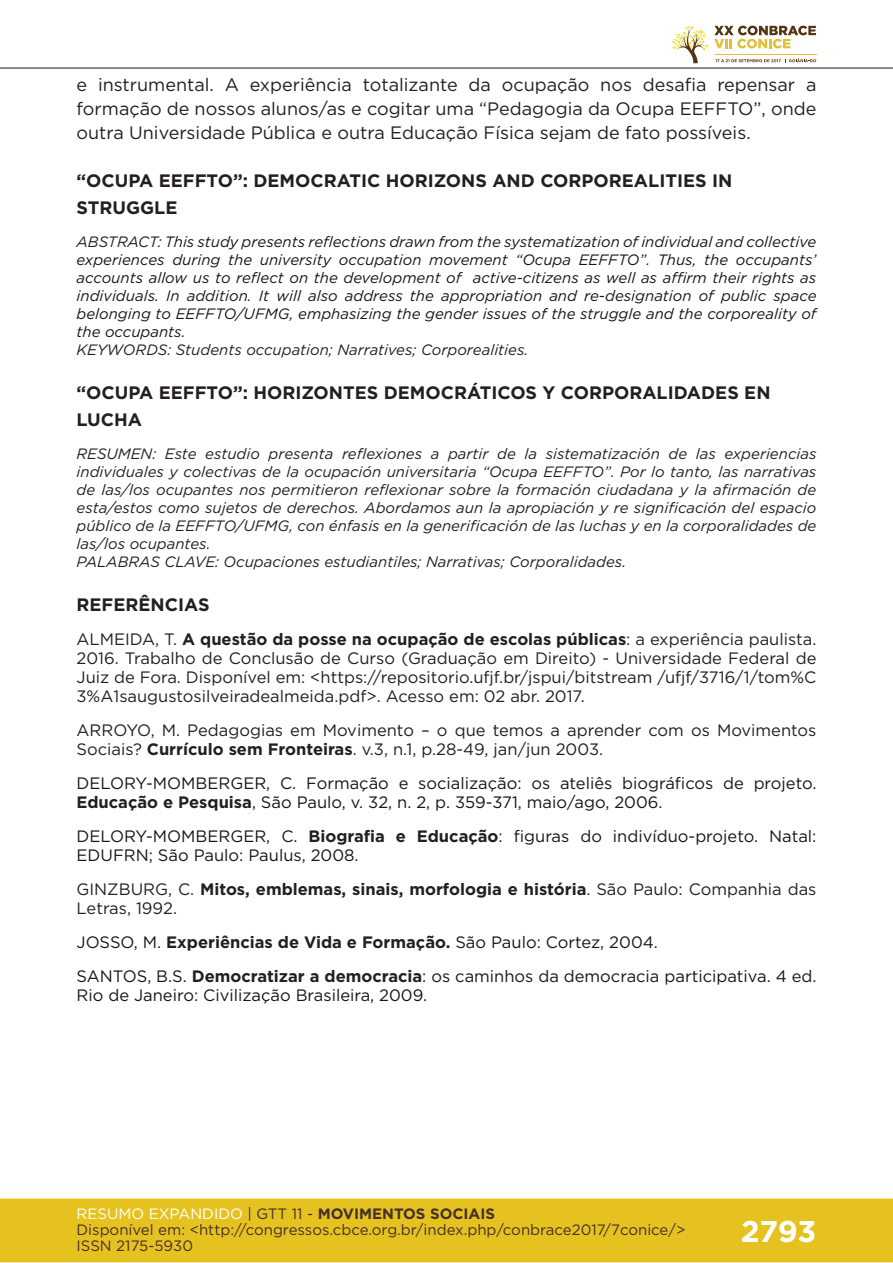
<style>
.page{position:relative;width:893px;height:1263px;background:#fff}
.page>*{position:absolute;margin:0;border:0;box-sizing:border-box;transform-origin:0 0}
.t1{font:700 30px "Gotham";color:#fff}
.t2{font:18px/24px "Gotham";color:#231f20;text-align:justify}
.t3{font:700 18px/27px "Gotham";color:#231f20}
.t4{font:16.5px/19px "Gotham";color:#231f20}
.t5{font:16.5px/18.9px "Gotham";color:#14171a}
.t6{font:italic 15px/18px "Gotham";color:#231f20}
.t7{font:italic 15px/18px "Gotham";color:#14171a;text-align:justify}
.t8{font:15px/16px "Gotham";color:#462f2a}
.s1{color:#231f20}
.s2{font-weight:700}
.s3{font-weight:700;color:#231f20}
.s4{color:#fff}
.s5{color:#442f2a}
.s6{font-weight:700;color:#442f2a}
</style>
<div class="page">
<div style="left:0;top:1198px;width:893px;height:64px;background:#e6c221;border:2px solid #e6c221"></div>
<hr style="left:0;top:67px;width:893px;height:2px;background:#442f2a">
<svg style="left:672px;top:26px;width:144px;height:37px"></svg>
<p class="t2" style="left:77px;top:72px;width:741px">e instrumental. A experiência totalizante da ocupação nos desafia repensar a formação de nossos alunos/as e cogitar uma “Pedagogia da Ocupa EEFFTO”, onde outra Universidade Pública e outra Educação Física sejam de fato possíveis.</p>
<p class="t3" style="left:77px;top:167px;width:657px">“OCUPA EEFFTO”: DEMOCRATIC HORIZONS AND CORPOREALITIES IN<br>STRUGGLE</p>
<p class="t7" style="left:77px;top:233px;width:741px"><span class="s1">ABSTRACT:</span> This study presents reflections drawn from the systematization of individual and collective experiences during the university occupation movement “Ocupa EEFFTO”. Thus, the occupants’ accounts allow us to reflect on the development of active-citizens as well as affirm their rights as individuals. In addition. It will also address the appropriation and re-designation of public space belonging to EEFFTO/UFMG, emphasizing the gender issues of the struggle and the corporeality of the occupants.</p>
<p class="t6" style="left:77px;top:341px;width:453px">KEYWORDS: Students occupation; Narratives; Corporealities.</p>
<p class="t3" style="left:77px;top:379px;width:695px">“OCUPA EEFFTO”: HORIZONTES DEMOCRÁTICOS Y CORPORALIDADES EN<br>LUCHA</p>
<p class="t6" style="left:77px;top:445px;width:741px">RESUMEN: Este estudio presenta reflexiones a partir de la sistematización de las experiencias individuales y colectivas de la ocupación universitaria “Ocupa EEFFTO”. Por lo tanto, las narrativas de las/los ocupantes nos permitieron reflexionar sobre la formación ciudadana y la afirmación de esta/estos como sujetos de derechos. Abordamos aun la apropiación y re significación del espacio público de la EEFFTO/UFMG, con énfasis en la generificación de las luchas y en la corporalidades de las/los ocupantes.<br>PALABRAS CLAVE: Ocupaciones estudiantiles; Narrativas; Corporalidades.</p>
<p class="t3" style="left:77px;top:591px;width:135px">REFERÊNCIAS</p>
<p class="t4" style="left:77px;top:629px;width:741px;text-align:justify">ALMEIDA, T. <span class="s2">A questão da posse na ocupação de escolas públicas</span>: a experiência paulista.<br>2016. Trabalho de Conclusão de Curso (Graduação em Direito) - Universidade Federal de Juiz de Fora. Disponível em: &lt;https://repositorio.ufjf.br/jspui/bitstream /ufjf/3716/1/tom%C 3%A1saugustosilveiradealmeida.pdf&gt;. Acesso em: 02 abr. 2017.</p>
<p class="t4" style="left:77px;top:720px;width:741px">ARROYO, M. Pedagogias em Movimento – o que temos a aprender com os Movimentos<br>Sociais? <span class="s2">Currículo sem Fronteiras</span>. v.3, n.1, p.28-49, jan/jun 2003.</p>
<p class="t5" style="left:77px;top:773px;width:741px">DELORY-MOMBERGER, C. Formação e socialização: os ateliês biográficos de projeto.<br><span class="s3">Educação e Pesquisa</span>, São Paulo, v. 32, n. 2, p. 359-371, maio/ago, 2006.</p>
<p class="t5" style="left:77px;top:826px;width:741px">DELORY-MOMBERGER, C. <span class="s3">Biografia e Educação</span>: figuras do indivíduo-projeto. Natal:<br>EDUFRN; São Paulo: Paulus, 2008.</p>
<p class="t4" style="left:77px;top:879px;width:741px">GINZBURG, C. <span class="s2">Mitos, emblemas, sinais, morfologia e história</span>. São Paulo: Companhia das<br>Letras, 1992.</p>
<p class="t5" style="left:77px;top:925px;width:741px;line-height:33.9px">JOSSO, M. <span class="s3">Experiências de Vida e Formação.</span> São Paulo: Cortez, 2004.<br>SANTOS, B.S. <span class="s3">Democratizar a democracia</span>: os caminhos da democracia participativa. 4 ed.</p>
<p class="t5" style="left:77px;top:985px;width:352px">Rio de Janeiro: Civilização Brasileira, 2009.</p>
<p class="t8" style="left:77px;top:1205px;width:610px"><span class="s4">RESUMO EXPANDIDO</span> <span class="s5">| GTT 11 -</span> <span class="s6">MOVIMENTOS SOCIAIS<br></span>Disponível em: &lt;http://congressos.cbce.org.br/index.php/conbrace2017/7conice/&gt;<br>ISSN 2175-5930</p>
<h1 class="t1" style="left:741px;top:1212px;width:77px">2793</h1>
</div>
